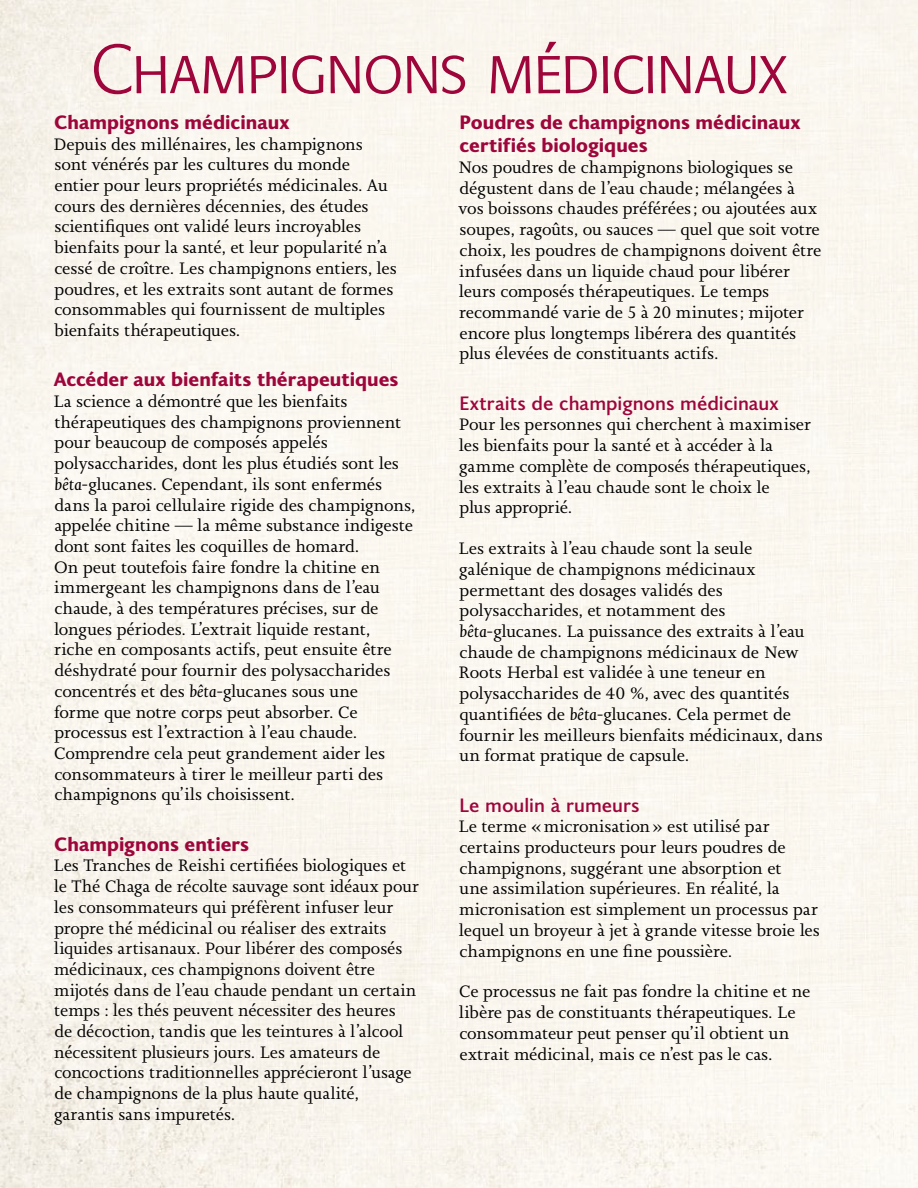
<style>
.page{position:relative;width:918px;height:1188px;background:#fff}
.page>*{position:absolute;margin:0;border:0;box-sizing:border-box;transform-origin:0 0}
.t1{font:68.7px "Formata Light SC";letter-spacing:-.015em;color:#9d053b}
.t2{font:800 19.5px/23.4px "Joanna Sans Nova";color:#9d053b}
.t3{font:500 19.5px "Joanna Sans Nova";color:#9d053b}
.t4{font:17.25px/20.7px "Joanna Nova";letter-spacing:-.005em;color:#000}
.s1{font-style:italic}
</style>
<div class="page">
<h1 class="t1" style="left:91px;top:29px;width:697px">Champignons médicinaux</h1>
<p class="t2" style="left:54px;top:109px;width:237px">Champignons médicinaux</p>
<p class="t4" style="left:53px;top:133px;width:345px">Depuis des millénaires, les champignons sont vénérés par les cultures du monde entier pour leurs propriétés médicinales. Au cours des dernières décennies, des études scientifiques ont validé leurs incroyables bienfaits pour la santé, et leur popularité n’a cessé de croître. Les champignons entiers, les poudres, et les extraits sont autant de formes consommables qui fournissent de multiples bienfaits thérapeutiques.</p>
<p class="t2" style="left:54px;top:367px;width:346px">Accéder aux bienfaits thérapeutiques</p>
<p class="t4" style="left:53px;top:391px;width:363px">La science a démontré que les bienfaits thérapeutiques des champignons proviennent pour beaucoup de composés appelés polysaccharides, dont les plus étudiés sont les <span class="s1">bêta</span>‑glucanes. Cependant, ils sont enfermés dans la paroi cellulaire rigide des champignons, appelée chitine — la même substance indigeste dont sont faites les coquilles de homard.<br>On peut toutefois faire fondre la chitine en immergeant les champignons dans de l’eau chaude, à des températures précises, sur de longues périodes. L’extrait liquide restant,<br>riche en composants actifs, peut ensuite être déshydraté pour fournir des polysaccharides concentrés et des <span class="s1">bêta</span>‑glucanes sous une<br>forme que notre corps peut absorber. Ce processus est l’extraction à l’eau chaude.<br>Comprendre cela peut grandement aider les consommateurs à tirer le meilleur parti des champignons qu’ils choisissent.</p>
<p class="t2" style="left:54px;top:831px;width:197px">Champignons entiers</p>
<p class="t4" style="left:53px;top:855px;width:367px">Les Tranches de Reishi certifiées biologiques et le Thé Chaga de récolte sauvage sont idéaux pour les consommateurs qui préfèrent infuser leur propre thé médicinal ou réaliser des extraits liquides artisanaux. Pour libérer des composés médicinaux, ces champignons doivent être mijotés dans de l’eau chaude pendant un certain temps : les thés peuvent nécessiter des heures<br>de décoction, tandis que les teintures à l’alcool nécessitent plusieurs jours. Les amateurs de concoctions traditionnelles apprécieront l’usage de champignons de la plus haute qualité, garantis sans impuretés.</p>
<p class="t2" style="left:460px;top:109px;width:343px">Poudres de champignons médicinaux certifiés biologiques</p>
<p class="t4" style="left:458px;top:157px;width:365px">Nos poudres de champignons biologiques se dégustent dans de l’eau chaude ; mélangées à vos boissons chaudes préférées ; ou ajoutées aux soupes, ragoûts, ou sauces — quel que soit votre choix, les poudres de champignons doivent être infusées dans un liquide chaud pour libérer leurs composés thérapeutiques. Le temps recommandé varie de 5 à 20 minutes ; mijoter encore plus longtemps libérera des quantités plus élevées de constituants actifs.</p>
<p class="t3" style="left:459px;top:389px;width:321px">Extraits de champignons médicinaux</p>
<p class="t4" style="left:458px;top:414px;width:354px">Pour les personnes qui cherchent à maximiser les bienfaits pour la santé et à accéder à la gamme complète de composés thérapeutiques, les extraits à l’eau chaude sont le choix le<br>plus approprié.</p>
<p class="t4" style="left:458px;top:538px;width:366px">Les extraits à l’eau chaude sont la seule galénique de champignons médicinaux permettant des dosages validés des polysaccharides, et notamment des <span class="s1">bêta</span>‑glucanes. La puissance des extraits à l’eau chaude de champignons médicinaux de New Roots Herbal est validée à une teneur en polysaccharides de 40 %, avec des quantités quantifiées de <span class="s1">bêta</span>‑glucanes. Cela permet de fournir les meilleurs bienfaits médicinaux, dans un format pratique de capsule.</p>
<p class="t3" style="left:459px;top:791px;width:182px">Le moulin à rumeurs</p>
<p class="t4" style="left:458px;top:816px;width:363px">Le terme «micronisation» est utilisé par certains producteurs pour leurs poudres de champignons, suggérant une absorption et<br>une assimilation supérieures. En réalité, la micronisation est simplement un processus par lequel un broyeur à jet à grande vitesse broie les champignons en une fine poussière.</p>
<p class="t4" style="left:459px;top:981px;width:353px">Ce processus ne fait pas fondre la chitine et ne libère pas de constituants thérapeutiques. Le consommateur peut penser qu’il obtient un extrait médicinal, mais ce n’est pas le cas.</p>
</div>
